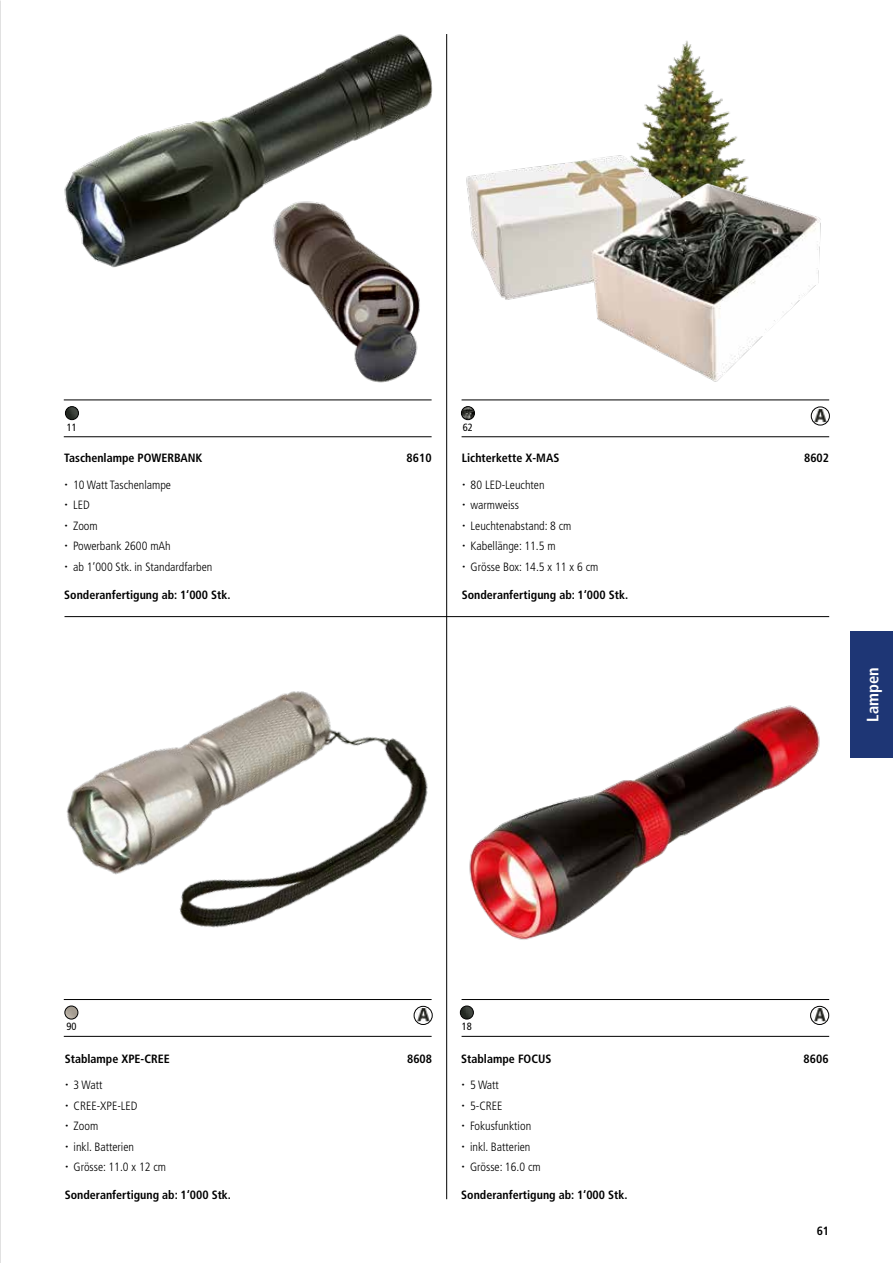
<style>
.page{position:relative;width:893px;height:1263px;background:#fff}
.page>*{position:absolute;margin:0;border:0;box-sizing:border-box;transform-origin:0 0}
.t1{font:700 condensed 16.5px "Frutiger LT Std";color:#fff}
.t2{font:300 condensed 12px/20.5px "Frutiger LT Std";color:#000}
.t3{font:700 condensed 12px "Frutiger LT Std";color:#000}
.t4{font:condensed 10.5px "Frutiger LT Std";color:#000}
.s1{font-family:"Proxima Nova";font-weight:400;font-stretch:normal;font-size:18px}
</style>
<div class="page">
<hr style="left:446px;top:34px;width:1px;height:1165px;background:#000">
<hr style="left:65px;top:616px;width:764px;height:1px;background:#000">
<hr style="left:64px;top:436px;width:368px;height:1px;background:#000">
<hr style="left:462px;top:436px;width:367px;height:1px;background:#000">
<hr style="left:64px;top:400px;width:368px;height:1px;background:#000">
<hr style="left:462px;top:400px;width:367px;height:1px;background:#000">
<hr style="left:64px;top:1036px;width:368px;height:1px;background:#000">
<hr style="left:462px;top:1036px;width:367px;height:1px;background:#000">
<hr style="left:64px;top:999px;width:368px;height:1px;background:#000">
<hr style="left:462px;top:999px;width:367px;height:1px;background:#000">
<img style="left:64px;top:34px;width:369px;height:234px">
<img style="left:264px;top:194px;width:162px;height:189px">
<img style="left:66px;top:691px;width:362px;height:237px">
<img style="left:469px;top:705px;width:351px;height:235px">
<img style="left:636px;top:40px;width:101px;height:107px">
<img style="left:466px;top:147px;width:355px;height:235px">
<img style="left:0;top:0;width:1px;height:1263px">
<svg style="left:65px;top:407px;width:13px;height:13px"></svg>
<div style="left:65px;top:406px;width:14px;height:14px;border:1px solid #000;border-radius:50%"></div>
<svg style="left:460px;top:1006px;width:13px;height:13px"></svg>
<div style="left:460px;top:1006px;width:13px;height:13px;border:1px solid #000;border-radius:50%"></div>
<svg style="left:65px;top:1006px;width:13px;height:13px"></svg>
<div style="left:65px;top:1006px;width:13px;height:13px;border:1px solid #000;border-radius:50%"></div>
<svg style="left:461px;top:407px;width:13px;height:13px"></svg>
<div style="left:461px;top:406px;width:14px;height:14px;border:1px solid #000;border-radius:50%"></div>
<img style="left:416px;top:1007px;width:14px;height:15px">
<div style="left:414px;top:1006px;width:19px;height:19px;border:1px solid #000;border-radius:50%"></div>
<img style="left:813px;top:408px;width:14px;height:14px">
<div style="left:811px;top:406px;width:19px;height:19px;border:1px solid #000;border-radius:50%"></div>
<img style="left:812px;top:1007px;width:14px;height:15px">
<div style="left:810px;top:1006px;width:19px;height:19px;border:1px solid #000;border-radius:50%"></div>
<div style="left:850px;top:631px;width:43px;height:127px;background:#1e3675"></div>
<p class="t4" style="left:67px;top:421px;width:12px">11</p>
<p class="t3" style="left:64px;top:451px;width:140px">Taschenlampe POWERBANK</p>
<p class="t3" style="left:407px;top:451px;width:26px">8610</p>
<p class="t2" style="left:64px;top:474px;width:150px"><span class="s1">·</span> 10 Watt Taschenlampe<br><span class="s1">·</span> LED<br><span class="s1">·</span> Zoom<br><span class="s1">·</span> Powerbank 2600 mAh<br><span class="s1">·</span> ab 1‘000 Stk. in Standardfarben</p>
<p class="t3" style="left:64px;top:587px;width:168px">Sonderanfertigung ab: 1‘000 Stk.</p>
<p class="t4" style="left:463px;top:421px;width:12px">62</p>
<p class="t3" style="left:462px;top:451px;width:99px">Lichterkette X-MAS</p>
<p class="t3" style="left:804px;top:451px;width:26px">8602</p>
<p class="t2" style="left:462px;top:474px;width:138px"><span class="s1">·</span> 80 LED-Leuchten<br><span class="s1">·</span> warmweiss<br><span class="s1">·</span> Leuchtenabstand: 8 cm<br><span class="s1">·</span> Kabellänge: 11.5 m<br><span class="s1">·</span> Grösse Box: 14.5 x 11 x 6 cm</p>
<p class="t3" style="left:462px;top:587px;width:168px">Sonderanfertigung ab: 1‘000 Stk.</p>
<h1 class="t1" style="left:863px;top:722px;width:56px;rotate:-90deg">Lampen</h1>
<p class="t4" style="left:66px;top:1020px;width:12px">90</p>
<p class="t4" style="left:462px;top:1020px;width:12px">18</p>
<p class="t3" style="left:65px;top:1051px;width:106px">Stablampe XPE-CREE</p>
<p class="t3" style="left:407px;top:1051px;width:26px">8608</p>
<p class="t2" style="left:65px;top:1075px;width:103px"><span class="s1">·</span> 3 Watt<br><span class="s1">·</span> CREE-XPE-LED<br><span class="s1">·</span> Zoom<br><span class="s1">·</span> inkl. Batterien<br><span class="s1">·</span> Grösse: 11.0 x 12 cm</p>
<p class="t3" style="left:65px;top:1188px;width:168px">Sonderanfertigung ab: 1‘000 Stk.</p>
<p class="t3" style="left:461px;top:1051px;width:92px">Stablampe FOCUS</p>
<p class="t3" style="left:804px;top:1051px;width:26px">8606</p>
<p class="t2" style="left:461px;top:1075px;width:81px"><span class="s1">·</span> 5 Watt<br><span class="s1">·</span> 5-CREE<br><span class="s1">·</span> Fokusfunktion<br><span class="s1">·</span> inkl. Batterien<br><span class="s1">·</span> Grösse: 16.0 cm</p>
<p class="t3" style="left:461px;top:1188px;width:168px">Sonderanfertigung ab: 1‘000 Stk.</p>
<p class="t3" style="left:817px;top:1224px;width:14px">61</p>
</div>
